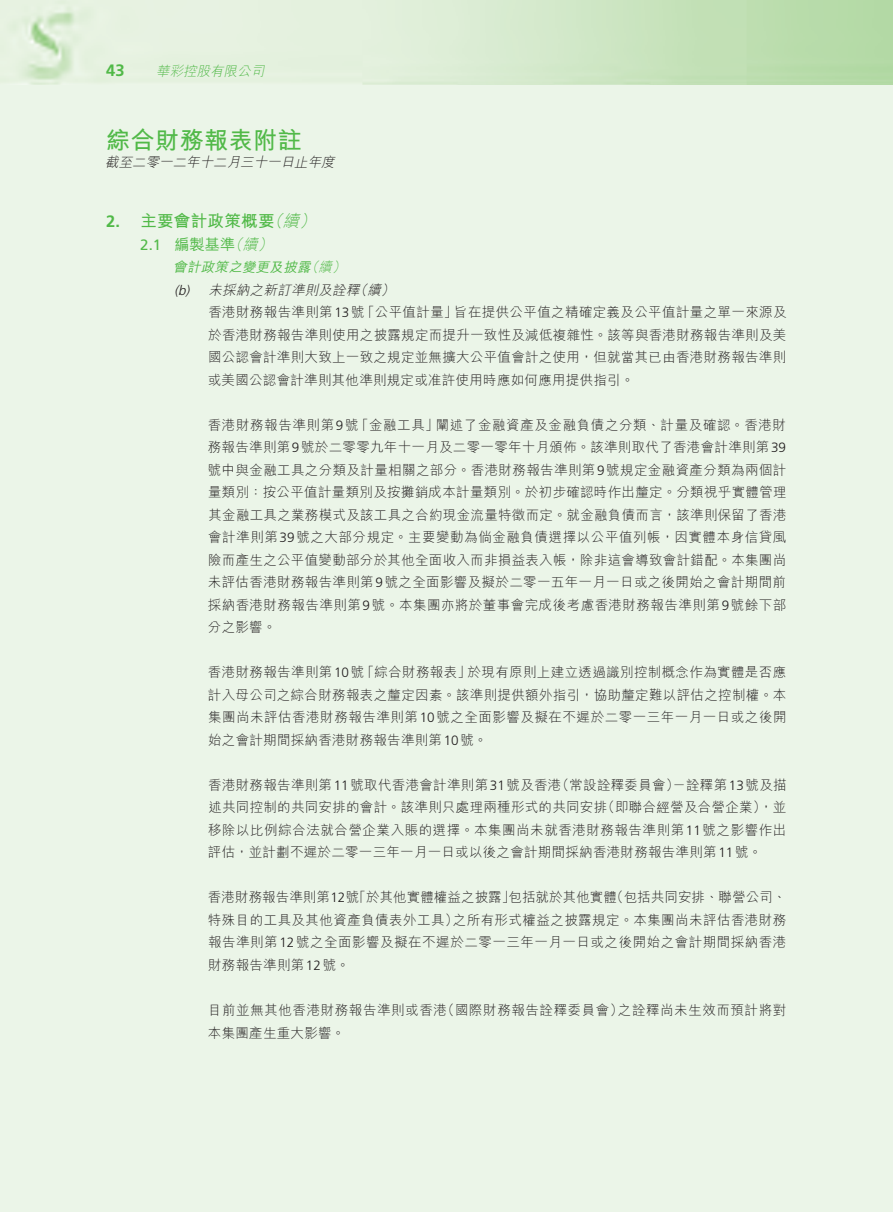
<style>
.page{position:relative;width:893px;height:1212px;background:#fff}
.page>*{position:absolute;margin:0;border:0;box-sizing:border-box;transform-origin:0 0}
.t1{font:700 24px "M Hei HK";letter-spacing:.02em;color:#51b948}
.t2{font:700 16.5px "M Hei HK";letter-spacing:.02em;color:#51b948}
.t3{font:700 16.5px "Frutiger LT Std";color:#51b948}
.t4{font:italic 300 16.5px "M Hei HK";color:#51b948}
.t5{font:500 15px "M Hei HK";color:#51b948}
.t6{font:italic 300 15px "M Hei HK";color:#51b948}
.t7{font:15px "Frutiger LT Std";color:#51b948}
.t8{font:300 13.5px/22.5px "M Hei HK";letter-spacing:.025em;color:#231f20}
.t9{font:300 13.5px/22.5px "M Hei HK";letter-spacing:.045em;color:#231f20}
.t10{font:italic 300 13.5px "M Hei HK";color:#231f20}
.t11{font:300 13.5px "M Hei HK";letter-spacing:.005em;color:#231f20}
.t12{font:italic 500 13.5px "M Hei HK";color:#51b948}
.t13{font:italic 300 13.5px "M Hei HK";color:#51b948}
.t14{font:italic 300 13.5px "Frutiger LT Std";color:#231f20}
.s1{font-weight:300}
.s2{font-family:"Frutiger LT Std"}
</style>
<div class="page">
<div style="left:0;top:85px;width:893px;height:1127px;background:#ebf5e8"></div>
<p class="t3" style="left:106px;top:60px;width:20px">43</p>
<p class="t13" style="left:156px;top:64px;width:112px">華彩控股有限公司</p>
<h1 class="t1" style="left:106px;top:123px;width:197px">綜合財務報表附註</h1>
<p class="t10" style="left:105px;top:155px;width:234px">截至二零一二年十二月三十一日止年度</p>
<p class="t3" style="left:106px;top:212px;width:15px">2.</p>
<p class="t2" style="left:140px;top:209px;width:136px">主要會計政策概要</p>
<p class="t4" style="left:283px;top:213px;width:21px">續</p>
<p class="t4" style="left:266px;top:213px;width:21px">（</p>
<p class="t4" style="left:299px;top:213px;width:21px">(</p>
<p class="t7" style="left:140px;top:236px;width:22px">2.1</p>
<p class="t6" style="left:243px;top:237px;width:20px">續</p>
<p class="t6" style="left:228px;top:237px;width:20px">（</p>
<p class="t6" style="left:258px;top:237px;width:20px">(</p>
<p class="t5" style="left:174px;top:233px;width:62px">編製基準</p>
<p class="t12" style="left:173px;top:258px;width:163px">會計政策之變更及披露<span class="s1">續</span></p>
<p class="t13" style="left:305px;top:260px;width:18px">（</p>
<p class="t13" style="left:332px;top:260px;width:18px">(</p>
<p class="t14" style="left:174px;top:283px;width:16px">b(</p>
<p class="t14" style="left:186px;top:283px;width:9px">)</p>
<p class="t10" style="left:208px;top:283px;width:177px">未採納之新訂準則及詮釋續</p>
<p class="t10" style="left:354px;top:283px;width:18px">（</p>
<p class="t10" style="left:381px;top:283px;width:18px">(</p>
<p class="t8" style="left:208px;top:301px;width:580px">香港財務報告準則第<span class="s2">13</span>號<br>於香港財務報告準則使用之披露規定而提升一致性及減低複雜性。該等與香港財務報告準則及美國公認會計準則大致上一致之規定並無擴大公平值會計之使用，但就當其已由香港財務報告準則或美國公認會計準則其他準則規定或准許使用時應如何應用提供指引。</p>
<p class="t9" style="left:436px;top:413px;width:352px">闡述了金融資產及金融負債之分類、計量及確認。香港財</p>
<p class="t8" style="left:454px;top:301px;width:334px">旨在提供公平值之精確定義及公平值計量之單一來源及</p>
<p class="t8" style="left:361px;top:301px;width:98px">「公平值計量」</p>
<p class="t8" style="left:208px;top:413px;width:580px">香港財務報告準則第<span class="s2">9</span>號<br>務報告準則第<span class="s2">9</span>號於二零零九年十一月及二零一零年十月頒佈。該準則取代了香港會計準則第<span class="s2">39</span>號中與金融工具之分類及計量相關之部分。香港財務報告準則第<span class="s2">9</span>號規定金融資產分類為兩個計量類別：按公平值計量類別及按攤銷成本計量類別。於初步確認時作出釐定。分類視乎實體管理其金融工具之業務模式及該工具之合約現金流量特徵而定。就金融負債而言，該準則保留了香港會計準則第<span class="s2">39</span>號之大部分規定。主要變動為倘金融負債選擇以公平值列帳，因實體本身信貸風險而產生之公平值變動部分於其他全面收入而非損益表入帳，除非這會導致會計錯配。本集團尚未評估香港財務報告準則第<span class="s2">9</span>號之全面影響及擬於二零一五年一月一日或之後開始之會計期間前採納香港財務報告準則第<span class="s2">9</span>號。本集團亦將於董事會完成後考慮香港財務報告準則第<span class="s2">9</span>號餘下部分之影響。</p>
<p class="t8" style="left:468px;top:661px;width:320px">於現有原則上建立透過識別控制概念作為實體是否應</p>
<p class="t8" style="left:355px;top:413px;width:85px">「金融工具」</p>
<p class="t8" style="left:208px;top:661px;width:580px">香港財務報告準則第<span class="s2">10</span>號<br>計入母公司之綜合財務報表之釐定因素。該準則提供額外指引，協助釐定難以評估之控制權。本集團尚未評估香港財務報告準則第<span class="s2">10</span>號之全面影響及擬在不遲於二零一三年一月一日或之後開始之會計期間採納香港財務報告準則第<span class="s2">10</span>號。</p>
<p class="t8" style="left:556px;top:773px;width:232px">（常設詮釋委員會－）詮釋第<span class="s2">13</span>號及描</p>
<p class="t8" style="left:361px;top:661px;width:112px">「綜合財務報表」</p>
<p class="t8" style="left:208px;top:773px;width:355px">香港財務報告準則第<span class="s2">11</span>號取代香港會計準則第<span class="s2">31</span>號及香港</p>
<p class="t8" style="left:602px;top:796px;width:186px">（即聯合經營及合營企業，）並</p>
<p class="t8" style="left:208px;top:796px;width:580px">述共同控制的共同安排的會計。該準則只處理兩種形式的共同安排<br>移除以比例綜合法就合營企業入賬的選擇。本集團尚未就香港財務報告準則第<span class="s2">11</span>號之影響作出評估，並計劃不遲於二零一三年一月一日或以後之會計期間採納香港財務報告準則第<span class="s2">11</span>號。</p>
<p class="t11" style="left:610px;top:890px;width:178px">（包括共同安排、聯營公司、</p>
<p class="t8" style="left:453px;top:886px;width:335px;text-indent:-245px">香港財務報告準則第<span class="s2">12</span> 「號於其他實體權益之披露」<br>之所有形式權益之披露規定。本集團尚未評估香港財務</p>
<p class="t11" style="left:508px;top:890px;width:110px">包括就於其他實體</p>
<p class="t8" style="left:208px;top:908px;width:580px">特殊目的工具及其他資產負債表外工具）<br>報告準則第<span class="s2">12</span>號之全面影響及擬在不遲於二零一三年一月一日或之後開始之會計期間採納香港財務報告準則第<span class="s2">12</span>號。</p>
<p class="t9" style="left:618px;top:998px;width:170px">之詮釋尚未生效而預計將對</p>
<p class="t9" style="left:441px;top:998px;width:183px">（國際財務報告詮釋委員會）</p>
<p class="t9" style="left:208px;top:998px;width:240px">目前並無其他香港財務報告準則或香港本集團產生重大影響。</p>
</div>
